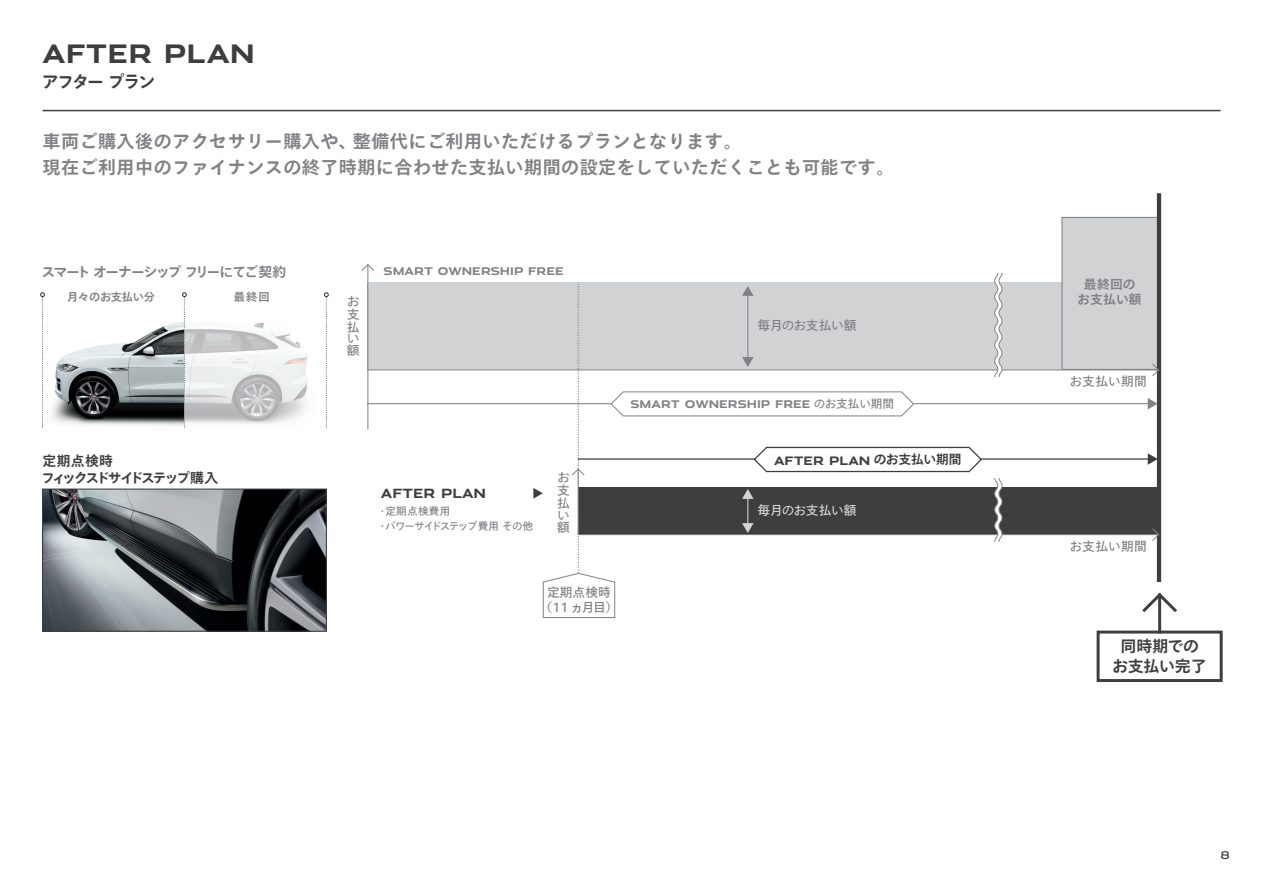
<style>
.page{position:relative;width:1263px;height:893px;background:#fff}
.page>*{position:absolute;margin:0;border:0;box-sizing:border-box;transform-origin:0 0}
.t1{font:700 25.5px "Jaguar Modern";letter-spacing:.005em;color:#3e3e3f}
.t2{font:700 18px/25.5px "Tazugane Gothic Std N";letter-spacing:.025em;color:#808285}
.t3{font:700 16.95px "Tazugane Gothic Std N";letter-spacing:-.11em;color:#3e3e3f}
.t4{font:700 15.9px/20.2px "Tazugane Gothic Std N";letter-spacing:-.02em;color:#3e3e3f;text-align:center}
.t5{font:700 13.8px/16.6px "Tazugane Gothic Std N";letter-spacing:-.145em;color:#3e3e3f}
.t6{font:700 13.8px "Tazugane Gothic Std N";letter-spacing:-.095em;color:#808285}
.t7{font:12.75px/12.9px "Tazugane Gothic Std N";color:#808285;text-align:justify}
.t8{font:700 12.75px/15.3px "Tazugane Gothic Std N";letter-spacing:.01em;color:#808285;text-align:center}
.t9{font:700 12.75px "Jaguar Modern";color:#3e3e3f}
.t10{font:12.75px "Tazugane Gothic Std N";letter-spacing:-.025em;color:#808285}
.t11{font:12.75px "Tazugane Gothic Std N";letter-spacing:-.025em;color:#d1d2d4}
.t12{font:700 11.7px "Jaguar Modern";color:#3e3e3f}
.t13{font:700 11.25px "Tazugane Gothic Std N";letter-spacing:-.03em;color:#808285}
.t14{font:700 10.65px "Jaguar Modern";color:#808285}
.t15{font:10.65px/14.9px "Tazugane Gothic Std N";letter-spacing:-.06em;color:#808285}
.t16{font:10.65px "Jaguar Modern";color:#3e3e3f}
.s1{font-family:"Tazugane Gothic Std N";font-weight:400;font-size:11.7px}
.s2{font-family:"Tazugane Gothic Std N";font-size:12.75px}
</style>
<div class="page">
<img style="left:52px;top:322px;width:130px;height:104px">
<img style="left:44px;top:491px;width:281px;height:139px">
<hr style="left:43px;top:110px;width:1177px;height:1px;background:#3e3e3f">
<hr style="left:367px;top:282px;width:1px;height:147px;background:#808285">
<div style="left:42px;top:489px;width:285px;height:143px;border:1px solid #3e3e3f"></div>
<div style="left:1096px;top:631px;width:127px;height:51px;border:3px solid #3e3e3f"></div>
<hr style="left:1158px;top:595px;width:3px;height:37px;background:#3e3e3f">
<hr style="left:1157px;top:193px;width:4px;height:389px;background:#3e3e3f">
<svg style="left:367px;top:264px;width:166px;height:107px"></svg>
<hr style="left:367px;top:403px;width:783px;height:1px;background:#808285">
<svg style="left:533px;top:217px;width:644px;height:401px"></svg>
<svg style="left:40px;top:292px;width:5px;height:136px"></svg>
<svg style="left:182px;top:292px;width:147px;height:136px"></svg>
<h1 class="t1" style="left:43px;top:33px;width:214px">AFTER PLAN</h1>
<p class="t3" style="left:42px;top:69px;width:115px">アフター プラン</p>
<p class="t2" style="left:43px;top:130px;width:853px">車両ご購入後のアクセサリー購入や、整備代にご利用いただけるプランとなります。<br>現在ご利用中のファイナンスの終了時期に合わせた支払い期間の設定をしていただくことも可能です。</p>
<p class="t6" style="left:41px;top:262px;width:247px">スマート オーナーシップ フリーにてご契約</p>
<p class="t14" style="left:384px;top:262px;width:182px">SMART OWNERSHIP FREE</p>
<p class="t13" style="left:67px;top:289px;width:89px">月々のお支払い分</p>
<p class="t13" style="left:234px;top:289px;width:37px">最終回</p>
<p class="t7" style="left:347px;top:295px;width:14px">お支払</p>
<p class="t7" style="left:347px;top:333px;width:14px;line-height:12.1px">い額</p>
<p class="t10" style="left:757px;top:316px;width:100px">毎月のお支払い額</p>
<p class="t14" style="left:630px;top:395px;width:265px">SMART OWNERSHIP FREE <span class="s1">のお支払い期間</span></p>
<p class="t5" style="left:41px;top:454px;width:179px">定期点検時<br>フィックスドサイドステップ購入</p>
<p class="t9" style="left:381px;top:483px;width:107px">AFTER PLAN</p>
<p class="t15" style="left:377px;top:504px;width:158px">・定期点検費用<br>・パワーサイドステップ費用 その他</p>
<p class="t7" style="left:557px;top:472px;width:14px">お支払</p>
<p class="t7" style="left:557px;top:510px;width:14px;line-height:12.1px">い額</p>
<p class="t12" style="left:774px;top:450px;width:189px">AFTER PLAN <span class="s2">のお支払い期間</span></p>
<p class="t11" style="left:757px;top:501px;width:100px">毎月のお支払い額</p>
<p class="t7" style="left:540px;top:586px;width:80px;line-height:14.9px;text-align:center">定期点検時（11 ヵ月目）</p>
<p class="t8" style="left:1077px;top:278px;width:66px">最終回のお支払い額</p>
<p class="t7" style="left:1069px;top:376px;width:79px">お支払い期間</p>
<p class="t7" style="left:1069px;top:540px;width:79px">お支払い期間</p>
<p class="t4" style="left:1112px;top:637px;width:96px">同時期でのお支払い完了</p>
<p class="t16" style="left:1220px;top:846px;width:11px">8</p>
</div>
